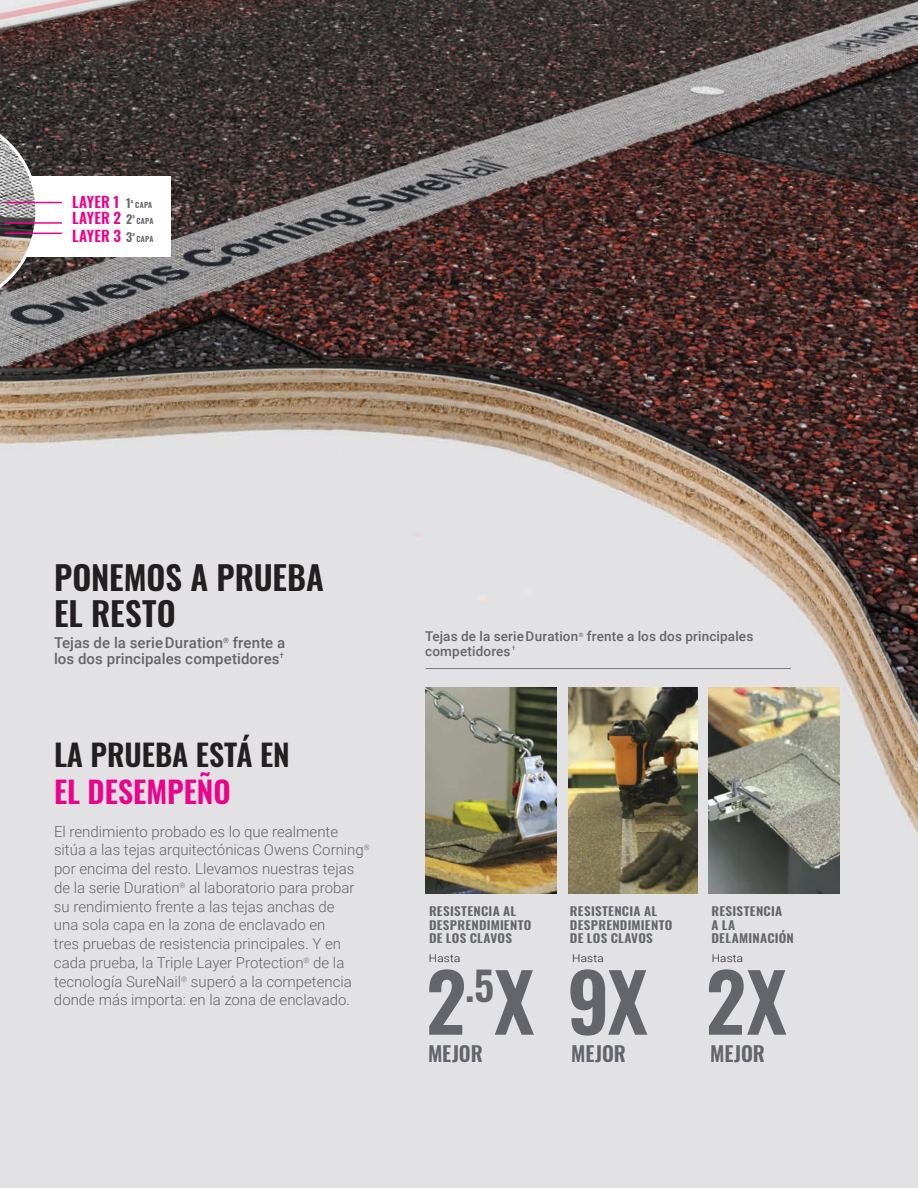
<style>
.page{position:relative;width:918px;height:1188px;background:#fff}
.page>*{position:absolute;margin:0;border:0;box-sizing:border-box;transform-origin:0 0}
.t1{font:600 79.65px "Oswald";color:#63656a}
.t2{font:600 33px/36px "Oswald";color:#231f20}
.t3{font:600 30px/37.5px "Oswald";color:#231f20}
.t4{font:600 20.7px "Oswald";letter-spacing:-.005em;color:#63656a}
.Body_Copy{font:300 15px/18.8px "Roboto";color:#63656a}
.t5{font:500 15px/16.5px "Roboto";letter-spacing:.005em;color:#63656a}
.t6{font:600 15px "Oswald";letter-spacing:.02em;color:#ed028c}
.t7{font:500 13.5px "Roboto";letter-spacing:.01em;color:#63656a}
.t8{font:600 12px/13.5px "Oswald";letter-spacing:.02em;color:#63656a;scale:1.1 1}
.t9{font:300 10.8px "Roboto";letter-spacing:.015em;color:#231f20;scale:1.1 1}
.t10{font:600 7.5px "Oswald";letter-spacing:.03em;color:#63656a}
.t11{font:500 6px "Roboto";color:#63656a}
.t12{font:500 6px "Roboto";color:#63656a;scale:.95 1}
.s1{font-size:12px;color:#63656a}
.s2{color:#ed028c}
</style>
<div class="page">
<img style="left:0;top:0;width:918px;height:1188px">
<img style="left:568px;top:687px;width:129px;height:207px">
<div style="left:0;top:176px;width:171px;height:81px;background:#fff"></div>
<svg style="left:0;top:114px;width:38px;height:194px;background:#87817e"></svg>
<hr style="left:5px;top:222px;width:57px;height:2px;background:#ed028c">
<hr style="left:5px;top:202px;width:57px;height:1px;background:#ed028c">
<hr style="left:5px;top:233px;width:57px;height:1px;background:#ed028c">
<hr style="left:426px;top:668px;width:365px;height:1px;background:#76787b">
<img style="left:426px;top:687px;width:131px;height:207px">
<img style="left:708px;top:687px;width:131px;height:207px">
<p class="t6" style="left:72px;top:195px;width:63px">LAYER 1 <span class="s1">1</span><sup>ª</sup></p>
<p class="t10" style="left:135px;top:202px;width:18px">CAPA</p>
<p class="t6" style="left:72px;top:210px;width:65px">LAYER 2 <span class="s1">2</span><sup>ª</sup></p>
<p class="t10" style="left:137px;top:217px;width:18px">CAPA</p>
<p class="t6" style="left:72px;top:228px;width:65px">LAYER 3 <span class="s1">3</span><sup>ª</sup></p>
<p class="t10" style="left:137px;top:235px;width:18px">CAPA</p>
<p class="t2" style="left:54px;top:562px;width:271px">PONEMOS A PRUEBA<br>EL RESTO</p>
<p class="t5" style="left:54px;top:634px;width:233px">Tejas de la serieDuration<sup>®</sup> frente a los dos principales competidores<sup>†</sup></p>
<h1 class="t3" style="left:54px;top:738px;width:237px">LA PRUEBA ESTÁ EN<br><span class="s2">EL DESEMPEÑO</span></h1>
<p class="Body_Copy" style="left:54px;top:821px;width:317px">El rendimiento probado es lo que realmente sitúa a las tejas arquitectónicas Owens Corning<sup>® </sup>por encima del resto. Llevamos nuestras tejas de la serie Duration<sup>®</sup> al laboratorio para probar su rendimiento frente a las tejas anchas de<br>una sola capa en la zona de enclavado en<br>tres pruebas de resistencia principales. Y en cada prueba, la Triple Layer Protection<sup>®</sup> de la tecnología SureNail<sup>®</sup> superó a la competencia donde más importa: en la zona de enclavado.</p>
<p class="t7" style="left:425px;top:627px;width:155px">Tejas de la serieDuration</p>
<p class="t11" style="left:579px;top:631px;width:6px">®</p>
<p class="t7" style="left:587px;top:627px;width:168px">frente a los dos principales</p>
<p class="t7" style="left:425px;top:642px;width:87px">competidores</p>
<p class="t12" style="left:512px;top:644px;width:5px">†</p>
<p class="t8" style="left:429px;top:905px;width:95px">RESISTENCIA AL<br>DESPRENDIMIENTO<br>DE LOS CLAVOS</p>
<p class="t8" style="left:570px;top:905px;width:95px">RESISTENCIA AL<br>DESPRENDIMIENTO<br>DE LOS CLAVOS</p>
<p class="t8" style="left:712px;top:905px;width:76px">RESISTENCIA<br>A LA<br>DELAMINACIÓN</p>
<p class="t9" style="left:429px;top:951px;width:30px">Hasta</p>
<p class="t9" style="left:572px;top:951px;width:30px">Hasta</p>
<p class="t9" style="left:712px;top:951px;width:30px">Hasta</p>
<p class="t1" style="left:426px;top:961px;width:224px">2<sup>.5</sup>X 9X</p>
<p class="t1" style="left:706px;top:961px;width:83px">2X</p>
<p class="t4" style="left:428px;top:1042px;width:56px">MEJOR</p>
<p class="t4" style="left:571px;top:1042px;width:56px">MEJOR</p>
<p class="t4" style="left:710px;top:1042px;width:56px">MEJOR</p>
</div>
